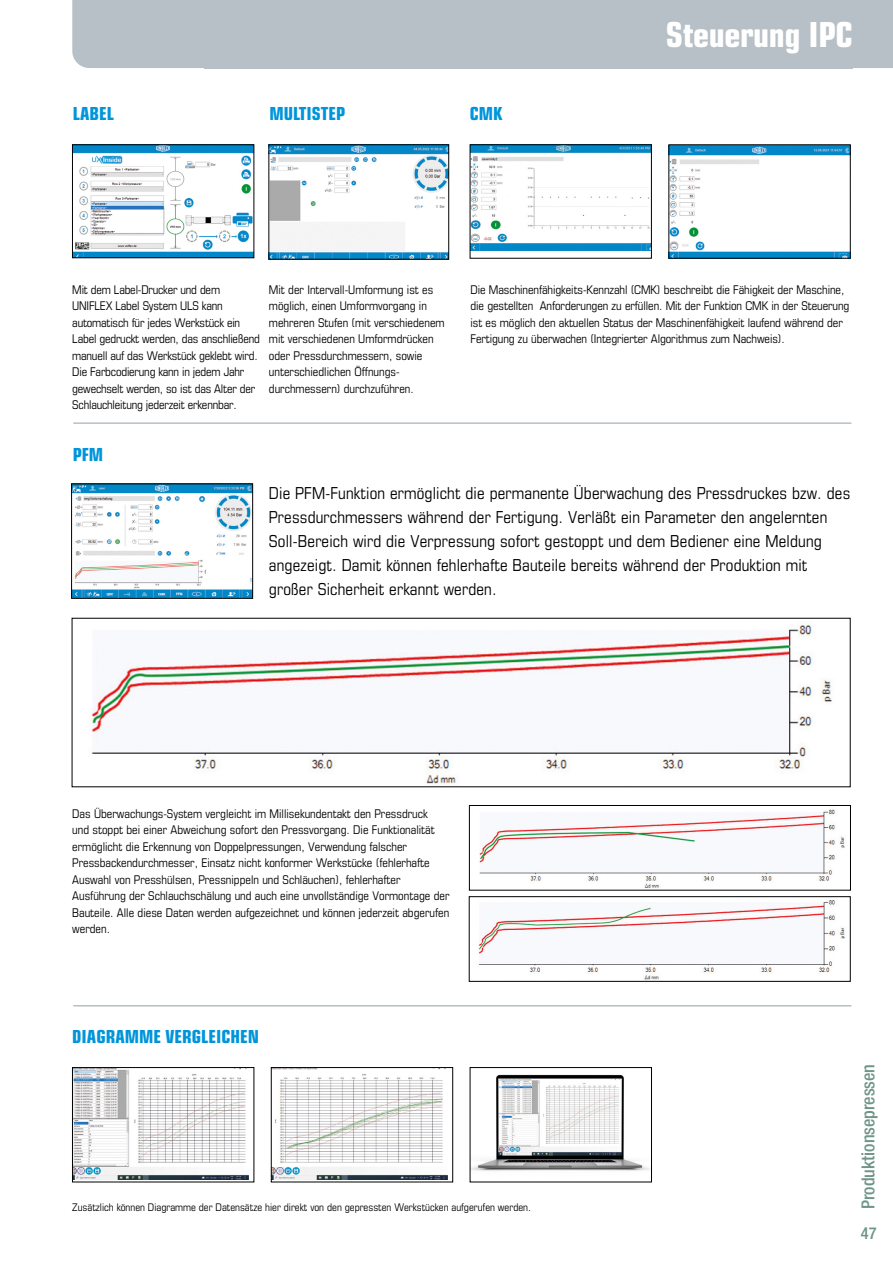
<style>
.page{position:relative;width:893px;height:1263px;background:#fff}
.page>*{position:absolute;margin:0;border:0;box-sizing:border-box;transform-origin:0 0}
.t1{font:700 condensed 34.5px "Eurostile LT Std";letter-spacing:-.01em;color:#fff}
.t2{font:700 condensed 24px "Eurostile LT Std";letter-spacing:-.03em;color:#fff}
.t3{font:700 condensed 18px "Eurostile LT Std";color:#0095db}
.t4{font:500 condensed 18px "Helvetica Neue LT Pro";color:#6f9588}
.t5{font:condensed 16.5px/24px "Eurostile LT Std";letter-spacing:.01em;color:#000}
.t6{font:500 condensed 16.5px "Helvetica Neue LT Pro";color:#6f9588}
.t7{font:condensed 12px/16.5px "Eurostile LT Std";color:#000}
.t8{font:condensed 10.5px "Eurostile LT Std";color:#000}
</style>
<div class="page">
<div style="left:72px;top:0;width:821px;height:68px;background:#b6c0c6"></div>
<div style="left:204px;top:0;width:649px;height:68px;background:#b6c0c6"></div>
<hr style="left:73px;top:422px;width:778px;height:2px;background:#b6c0c6">
<hr style="left:73px;top:1005px;width:778px;height:1px;background:#b6c0c6">
<img style="left:74px;top:147px;width:178px;height:109px">
<div style="left:72px;top:145px;width:182px;height:113px;border:1px solid #000"></div>
<img style="left:271px;top:147px;width:176px;height:110px">
<img style="left:472px;top:147px;width:178px;height:104px">
<img style="left:671px;top:147px;width:177px;height:109px">
<svg style="left:74px;top:1179px;width:175px;height:1px"></svg>
<img style="left:74px;top:1069px;width:175px;height:110px">
<div style="left:72px;top:1067px;width:182px;height:115px;border:1px solid #000"></div>
<svg style="left:273px;top:1175px;width:175px;height:5px"></svg>
<img style="left:273px;top:1069px;width:174px;height:110px">
<div style="left:271px;top:1067px;width:182px;height:115px;border:1px solid #000"></div>
<img style="left:472px;top:1074px;width:178px;height:97px">
<div style="left:470px;top:1067px;width:182px;height:115px;border:1px solid #000"></div>
<img style="left:73px;top:486px;width:178px;height:110px">
<div style="left:71px;top:484px;width:182px;height:114px;border:1px solid #000"></div>
<img style="left:91px;top:623px;width:741px;height:162px">
<img style="left:479px;top:809px;width:366px;height:79px">
<div style="left:469px;top:805px;width:382px;height:85px;border:1px solid #000"></div>
<img style="left:478px;top:900px;width:367px;height:79px">
<div style="left:469px;top:896px;width:381px;height:85px;border:1px solid #000"></div>
<h3 class="t3" style="left:73px;top:102px;width:43px">LABEL</h3>
<h3 class="t3" style="left:470px;top:102px;width:34px">CMK</h3>
<h3 class="t3" style="left:270px;top:102px;width:77px">MULTISTEP</h3>
<h1 class="t1" style="left:666px;top:14px;width:188px">Steuerung IPC</h1>
<h2 class="t2" style="left:701px;top:20px;width:151px">Technische Daten</h2>
<p class="t7" style="left:72px;top:281px;width:189px">Mit dem Label-Drucker und dem UNIFLEX Label System ULS kann automatisch für jedes Werkstück ein Label gedruckt werden, das anschließend manuell auf das Werkstück geklebt wird.<br>Die Farbcodierung kann in jedem Jahr gewechselt werden, so ist das Alter der Schlauchleitung jederzeit erkennbar.</p>
<p class="t7" style="left:269px;top:281px;width:177px">Mit der Intervall-Umformung ist es möglich, einen Umformvorgang in mehreren Stufen (mit verschiedenem mit verschiedenen Umformdrücken oder Pressdurchmessern, sowie unterschiedlichen Öffnungs&shy;durchmessern) durchzuführen.</p>
<h3 class="t3" style="left:73px;top:444px;width:32px">PFM</h3>
<p class="t7" style="left:470px;top:281px;width:380px">Die Maschinenfähigkeits-Kennzahl (CMK) beschreibt die Fähigkeit der Maschine, die gestellten Anforderungen zu erfüllen. Mit der Funktion CMK in der Steuerung ist es möglich den aktuellen Status der Maschinenfähigkeit laufend während der Fertigung zu überwachen (Integrierter Algorithmus zum Nachweis).</p>
<p class="t5" style="left:269px;top:480px;width:583px">Die PFM-Funktion ermöglicht die permanente Überwachung des Pressdruckes bzw. des Pressdurchmessers während der Fertigung. Verläßt ein Parameter den angelernten Soll-Bereich wird die Verpressung sofort gestoppt und dem Bediener eine Meldung angezeigt. Damit können fehlerhafte Bauteile bereits während der Produktion mit großer Sicherheit erkannt werden.</p>
<p class="t7" style="left:72px;top:805px;width:379px">Das Überwachungs-System vergleicht im Millisekundentakt den Pressdruck<br>und stoppt bei einer Abweichung sofort den Pressvorgang. Die Funktionalität ermöglicht die Erkennung von Doppelpressungen, Verwendung falscher Pressbackendurchmesser, Einsatz nicht konformer Werkstücke (fehlerhafte Auswahl von Presshülsen, Pressnippeln und Schläuchen), fehlerhafter Ausführung der Schlauchschälung und auch eine unvollständige Vormontage der Bauteile. Alle diese Daten werden aufgezeichnet und können jederzeit abgerufen werden.</p>
<h3 class="t3" style="left:72px;top:1025px;width:189px">DIAGRAMME VERGLEICHEN</h3>
<p class="t8" style="left:72px;top:1200px;width:460px">Zusätzlich können Diagramme der Datensätze hier direkt von den gepressten Werkstücken aufgerufen werden.</p>
<h3 class="t4" style="left:857px;top:1209px;width:147px;rotate:-90deg">Produktionsepressen</h3>
<h3 class="t6" style="left:861px;top:1223px;width:17px">47</h3>
</div>
